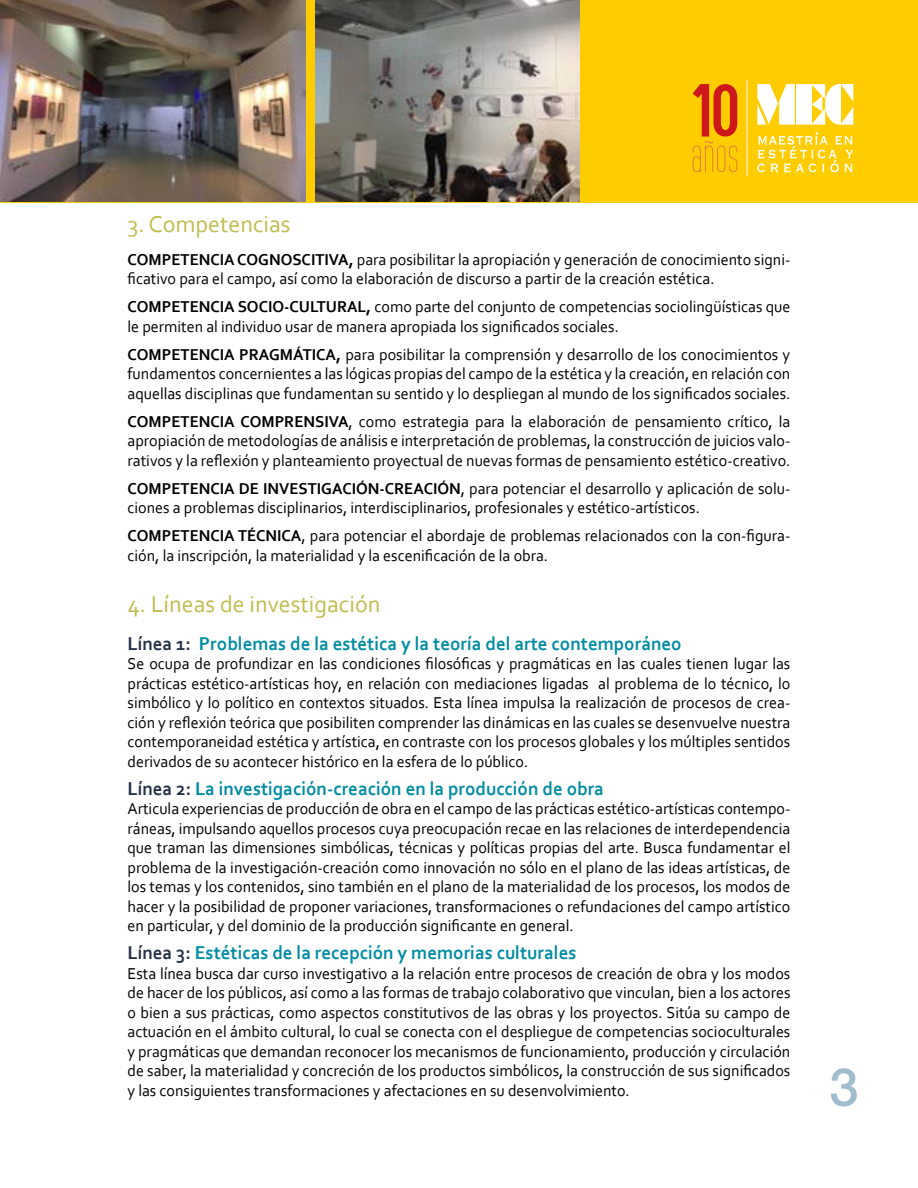
<style>
.page{position:relative;width:918px;height:1188px;background:#fff}
.page>*{position:absolute;margin:0;border:0;box-sizing:border-box;transform-origin:0 0}
.t1{font:500 52.5px "Helvetica Neue";color:#a0bdce}
.t2{font:24px "Corbel";color:#c0bc4e}
.t3{font:700 19.5px "Corbel";color:#008ca3}
.t4{font:16.5px/19.5px "Corbel";color:#000;text-align:justify}
.s1{font-weight:700}
.s2{color:#243047}
</style>
<div class="page">
<div style="left:0;top:0;width:918px;height:202px;background:#fc0"></div>
<hr style="left:746px;top:80px;width:2px;height:96px;background:#ffdc7c">
<svg style="left:757px;top:84px;width:96px;height:41px"></svg>
<svg style="left:757px;top:132px;width:96px;height:40px"></svg>
<svg style="left:693px;top:84px;width:44px;height:88px"></svg>
<img style="left:0;top:0;width:305px;height:202px">
<img style="left:315px;top:0;width:264px;height:202px">
<h2 class="t2" style="left:128px;top:209px;width:165px">3. Competencias</h2>
<p class="t4" style="left:128px;top:249px;width:664px"><span class="s1">COMPETENCIA COGNOSCITIVA,</span> para posibilitar la apropiación y generación de conocimiento signi&shy;ficativo para el campo, así como la elaboración de discurso a partir de la creación estética.</p>
<p class="t4" style="left:128px;top:297px;width:664px"><span class="s1">COMPETENCIA SOCIO-CULTURAL,</span> como parte del conjunto de competencias sociolingüísticas que le permiten al individuo usar de manera apropiada los significados sociales.</p>
<p class="t4" style="left:128px;top:344px;width:664px"><span class="s1">COMPETENCIA PRAGMÁTICA,</span> para posibilitar la comprensión y desarrollo de los conocimientos y fundamentos concernientes a las lógicas propias del campo de la estética y la creación, en relación con aquellas disciplinas que fundamentan su sentido y lo despliegan al mundo de los significados sociales.</p>
<p class="t4" style="left:128px;top:411px;width:664px"><span class="s1">COMPETENCIA COMPRENSIVA</span>, como estrategia para la elaboración de pensamiento crítico, la apropiación de metodologías de análisis e interpretación de problemas, la construcción de juicios valo&shy;rativos y la reflexión y planteamiento proyectual de nuevas formas de pensamiento estético-creativo.</p>
<p class="t4" style="left:128px;top:478px;width:664px"><span class="s1">COMPETENCIA DE INVESTIGACIÓN-CREACIÓN</span>, para potenciar el desarrollo y aplicación de solu&shy;ciones a problemas disciplinarios, interdisciplinarios, profesionales y estético-artísticos.</p>
<p class="t4" style="left:128px;top:526px;width:664px"><span class="s1">COMPETENCIA TÉCNICA</span>, para potenciar el abordaje de problemas relacionados con la con-figura&shy;ción, la inscripción, la materialidad y la escenificación de la obra.</p>
<h2 class="t2" style="left:128px;top:589px;width:254px">4. Líneas de investigación</h2>
<p class="t3" style="left:128px;top:631px;width:556px"><span class="s2">Línea 1:</span> Problemas de la estética y la teoría del arte contemporáneo</p>
<p class="t4" style="left:128px;top:654px;width:664px">Se ocupa de profundizar en las condiciones filosóficas y pragmáticas en las cuales tienen lugar las prácticas estético-artísticas hoy, en relación con mediaciones ligadas al problema de lo técnico, lo simbólico y lo político en contextos situados. Esta línea impulsa la realización de procesos de crea&shy;ción y reflexión teórica que posibiliten comprender las dinámicas en las cuales se desenvuelve nuestra contemporaneidad estética y artística, en contraste con los procesos globales y los múltiples sentidos derivados de su acontecer histórico en la esfera de lo público.</p>
<p class="t3" style="left:128px;top:776px;width:478px"><span class="s2">Línea 2:</span> La investigación-creación en la producción de obra</p>
<p class="t4" style="left:128px;top:799px;width:664px">Articula experiencias de producción de obra en el campo de las prácticas estético-artísticas contempo&shy;ráneas, impulsando aquellos procesos cuya preocupación recae en las relaciones de interdependencia que traman las dimensiones simbólicas, técnicas y políticas propias del arte. Busca fundamentar el problema de la investigación-creación como innovación no sólo en el plano de las ideas artísticas, de los temas y los contenidos, sino también en el plano de la materialidad de los procesos, los modos de hacer y la posibilidad de proponer variaciones, transformaciones o refundaciones del campo artístico en particular, y del dominio de la producción significante en general.</p>
<p class="t3" style="left:128px;top:941px;width:450px"><span class="s2">Línea 3:</span> Estéticas de la recepción y memorias culturales</p>
<p class="t4" style="left:128px;top:963px;width:664px">Esta línea busca dar curso investigativo a la relación entre procesos de creación de obra y los modos de hacer de los públicos, así como a las formas de trabajo colaborativo que vinculan, bien a los actores o bien a sus prácticas, como aspectos constitutivos de las obras y los proyectos. Sitúa su campo de actuación en el ámbito cultural, lo cual se conecta con el despliegue de competencias socioculturales y pragmáticas que demandan reconocer los mecanismos de funcionamiento, producción y circulación de saber, la materialidad y concreción de los productos simbólicos, la construcción de sus significados y las consiguientes transformaciones y afectaciones en su desenvolvimiento.</p>
<h1 class="t1" style="left:829px;top:1045px;width:31px">3</h1>
</div>
